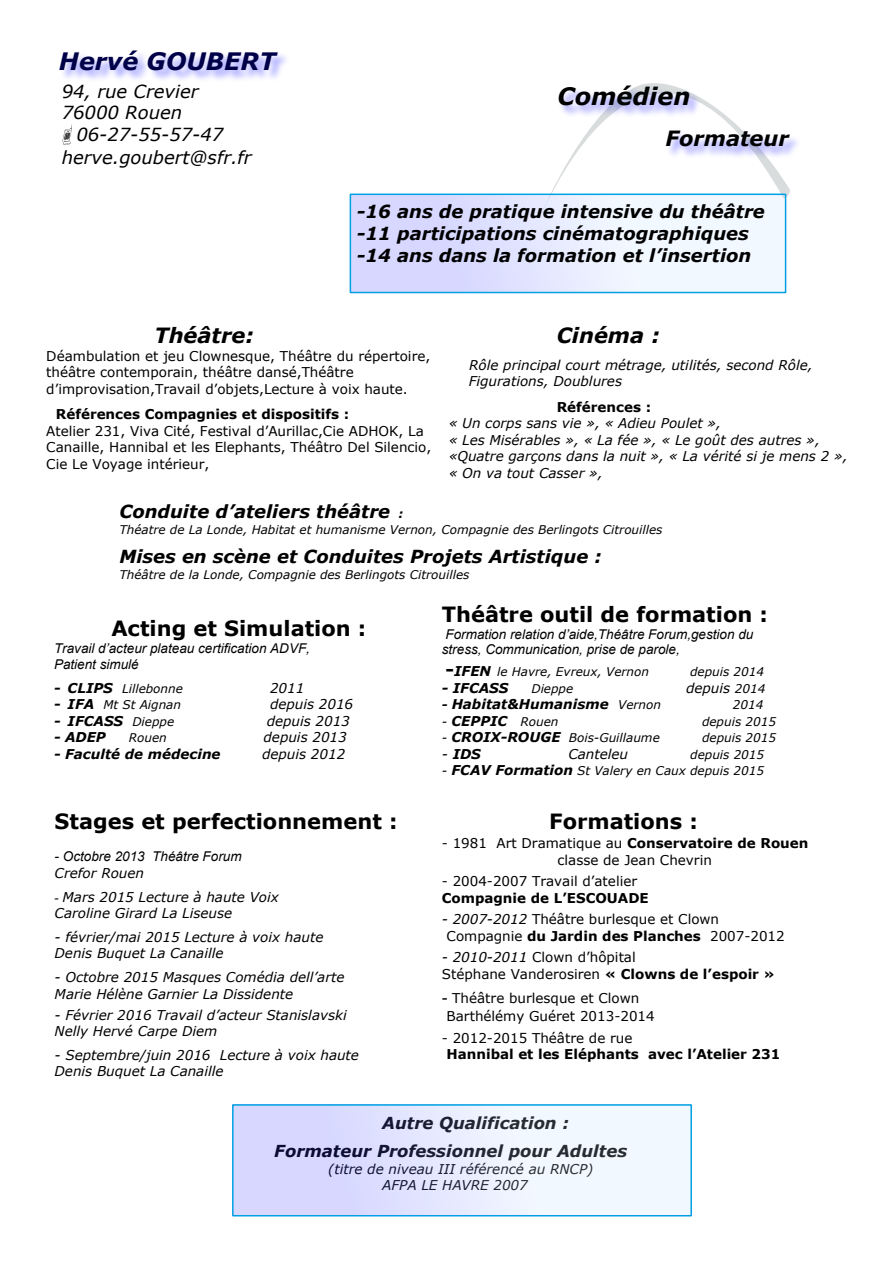
<style>
.page{position:relative;width:893px;height:1263px;background:#fff}
.page>*{position:absolute;margin:0;border:0;box-sizing:border-box;transform-origin:0 0}
.t1{font:italic 700 24px "Verdana";color:#000048}
.t2{font:italic 700 24px "Verdana";color:#000}
.t3{font:700 21px "Verdana";color:#000}
.t4{font:italic 700 21px "Verdana";color:#000}
.t5{font:italic 700 18px/21.9px "Verdana";color:#000}
.t6{font:italic 18px "Verdana";color:#000}
.t7{font:italic 700 16.5px/27.6px "Verdana";color:#000}
.t8{font:italic 13.5px/16.4px "Verdana";color:#000}
.t9{font:13.5px/16.4px "Verdana";color:#000}
.t10{font:italic 13.5px/15.5px "Arial";color:#000}
.t11{font:700 13.5px "Verdana";color:#000}
.t12{font:italic 700 13.5px "Verdana";color:#000}
.t13{font:italic 12px "Verdana";color:#000}
.s1{font-size:12px}
.s2{font-weight:700;font-size:13.5px}
.s3{font-weight:400;font-size:12px}
.s4{font-family:"Times New Roman"}
.s5{font-weight:700;font-style:normal;font-size:18px}
.s6{font-weight:400}
.s7{font-weight:700}
.s8{font-style:italic}
.s9{font-family:"Times New Roman";font-size:18px}
</style>
<div class="page">
<img style="left:63px;top:54px;width:223px;height:26px">
<svg style="left:539px;top:83px;width:252px;height:136px"></svg>
<svg style="left:63px;top:125px;width:9px;height:20px"></svg>
<div style="left:350px;top:194px;width:436px;height:98px;background:linear-gradient(to right,#d3d3ff,#f9ffff)"></div>
<div style="left:350px;top:194px;width:436px;height:99px;border:2px solid #00a0e4"></div>
<div style="left:233px;top:1105px;width:458px;height:111px;background:linear-gradient(to right,#d4d3ff,#f9ffff)"></div>
<div style="left:232px;top:1104px;width:460px;height:112px;border:2px solid #00a0e4"></div>
<h1 class="t1" style="left:59px;top:51px;width:218px">Hervé GOUBERT</h1>
<h3 class="t6" style="left:62px;top:84px;width:138px">94, rue Crevier</h3>
<h3 class="t6" style="left:62px;top:106px;width:122px">76000 Rouen</h3>
<h3 class="t6" style="left:76px;top:128px;width:148px">06-27-55-57-47</h3>
<h3 class="t6" style="left:62px;top:150px;width:191px">herve.goubert@sfr.fr</h3>
<h1 class="t2" style="left:557px;top:86px;width:135px">Comédien</h1>
<h2 class="t4" style="left:665px;top:130px;width:125px">Formateur</h2>
<h3 class="t5" style="left:357px;top:202px;width:410px">-16 ans de pratique intensive du théâtre -11 participations cinématographiques -14 ans dans la formation et l’insertion</h3>
<h2 class="t4" style="left:154px;top:327px;width:101px">Théâtre:</h2>
<p class="t9" style="left:46px;top:349px;width:386px">Déambulation et jeu Clownesque, Théâtre du répertoire, théâtre contemporain, théâtre dansé,Théâtre d’improvisation,Travail d’objets,Lecture à voix haute.</p>
<p class="t11" style="left:56px;top:409px;width:295px">Références Compagnies et dispositifs :</p>
<p class="t9" style="left:46px;top:424px;width:387px">Atelier 231, Viva Cité, Festival d’Aurillac,Cie ADHOK, La<br>Canaille, Hannibal et les Elephants, Théâtro Del Silencio,<br>Cie Le Voyage intérieur,</p>
<h2 class="t4" style="left:557px;top:327px;width:105px">Cinéma :</h2>
<p class="t8" style="left:469px;top:358px;width:345px">Rôle principal court métrage, utilités, second Rôle,<br>Figurations, Doublures</p>
<p class="t11" style="left:557px;top:401px;width:96px">Références :</p>
<p class="t8" style="left:449px;top:416px;width:400px">« Un corps sans vie », « Adieu Poulet »,<br>« Les Misérables », « La fée », « Le goût des autres », «Quatre garçons dans la nuit », « La vérité si je mens 2 », « On va tout Casser »,</p>
<h3 class="t5" style="left:119px;top:502px;width:285px">Conduite d’ateliers théâtre <span class="s1">:</span></h3>
<p class="t13" style="left:119px;top:525px;width:545px">Théatre de La Londe, Habitat et humanisme Vernon, Compagnie des Berlingots Citrouilles</p>
<h3 class="t5" style="left:119px;top:547px;width:484px">Mises en scène et Conduites Projets Artistique :</h3>
<p class="t13" style="left:119px;top:570px;width:351px">Théâtre de la Londe, Compagnie des Berlingots Citrouilles</p>
<h2 class="t3" style="left:111px;top:620px;width:257px">Acting et Simulation :</h2>
<p class="t10" style="left:54px;top:642px;width:258px">Travail d’acteur plateau certification ADVF,<br>Patient simulé</p>
<p class="t13" style="left:54px;top:684px;width:130px"><span class="s2">- CLIPS</span> Lillebonne</p>
<p class="t8" style="left:270px;top:681px;width:36px">2011</p>
<p class="t13" style="left:54px;top:700px;width:129px"><span class="s2">- IFA</span> Mt St Aignan</p>
<p class="t8" style="left:270px;top:697px;width:85px">depuis 2016</p>
<p class="t12" style="left:54px;top:715px;width:122px">- IFCASS <span class="s3">Dieppe</span></p>
<p class="t8" style="left:267px;top:714px;width:85px">depuis 2013</p>
<p class="t12" style="left:54px;top:732px;width:53px">- ADEP</p>
<p class="t13" style="left:129px;top:733px;width:39px">Rouen</p>
<p class="t8" style="left:264px;top:730px;width:85px">depuis 2013</p>
<p class="t12" style="left:54px;top:748px;width:168px">- Faculté de médecine</p>
<p class="t8" style="left:262px;top:747px;width:85px">depuis 2012</p>
<h2 class="t3" style="left:55px;top:812px;width:344px">Stages et perfectionnement :</h2>
<p class="t10" style="left:55px;top:849px;width:189px">- Octobre 2013 Théâtre Forum</p>
<p class="t8" style="left:55px;top:866px;width:91px">Crefor Rouen</p>
<p class="t8" style="left:55px;top:889px;width:226px"><span class="s4">-</span> Mars 2015 Lecture à haute Voix<br>Caroline Girard La Liseuse</p>
<p class="t8" style="left:55px;top:930px;width:270px">- février/mai 2015 Lecture à voix haute<br>Denis Buquet La Canaille</p>
<p class="t8" style="left:55px;top:970px;width:291px">- Octobre 2015 Masques Comédia dell’arte<br>Marie Hélène Garnier La Dissidente</p>
<p class="t8" style="left:55px;top:1008px;width:294px">- Février 2016 Travail d’acteur Stanislavski<br>Nelly Hervé Carpe Diem</p>
<p class="t8" style="left:55px;top:1048px;width:306px">- Septembre/juin 2016 Lecture à voix haute<br>Denis Buquet La Canaille</p>
<h2 class="t3" style="left:442px;top:606px;width:328px">Théâtre outil de formation :</h2>
<p class="t10" style="left:442px;top:627px;width:313px">Formation relation d’aide,Théâtre Forum,gestion du stress, Communication, prise de parole,</p>
<p class="t13" style="left:446px;top:666px;width:205px"><span class="s5">-</span><span class="s2">IFEN</span> le Havre, Evreux, Vernon</p>
<p class="t13" style="left:690px;top:666px;width:75px">depuis 2014</p>
<p class="t12" style="left:442px;top:683px;width:68px">- IFCASS</p>
<p class="t13" style="left:531px;top:684px;width:43px">Dieppe</p>
<p class="t8" style="left:686px;top:681px;width:81px">depuis <span class="s1">2014</span></p>
<p class="t12" style="left:442px;top:699px;width:221px"><span class="s1">-</span> Habitat&amp;Humanisme <span class="s3">Vernon</span></p>
<p class="t13" style="left:733px;top:700px;width:32px">2014</p>
<p class="t13" style="left:442px;top:716px;width:118px">- <span class="s2">CEPPIC</span> Rouen</p>
<p class="t13" style="left:702px;top:716px;width:75px">depuis 2015</p>
<p class="t13" style="left:442px;top:733px;width:219px">- <span class="s2">CROIX-ROUGE</span> Bois-Guillaume</p>
<p class="t13" style="left:702px;top:733px;width:75px">depuis 2015</p>
<p class="t12" style="left:442px;top:748px;width:41px"><span class="s6">-</span> IDS</p>
<p class="t8" style="left:568px;top:747px;width:61px">Canteleu</p>
<p class="t13" style="left:690px;top:749px;width:75px">depuis 2015</p>
<p class="t13" style="left:442px;top:766px;width:324px">- <span class="s2">FCAV Formation</span> St Valery en Caux depuis 2015</p>
<h2 class="t3" style="left:549px;top:812px;width:150px">Formations :</h2>
<p class="t9" style="left:558px;top:836px;width:252px;text-indent:-116px">- 1981 Art Dramatique au <span class="s7">Conservatoire de Rouen </span>classe de Jean Chevrin</p>
<p class="t9" style="left:442px;top:874px;width:197px">- 2004-2007 Travail d’atelier</p>
<p class="t11" style="left:442px;top:892px;width:208px">Compagnie de L’ESCOUADE</p>
<p class="t9" style="left:447px;top:912px;width:340px;text-indent:-5px"><span class="s8">- 2007-2012</span> Théâtre burlesque et Clown<br>Compagnie <span class="s7">du Jardin des Planches</span> 2007-2012</p>
<p class="t9" style="left:442px;top:950px;width:335px"><span class="s8">- 2010-2011</span> Clown d’hôpital<br>Stéphane Vanderosiren <span class="s7">« Clowns de l’espoir »</span></p>
<p class="t9" style="left:447px;top:990px;width:210px;line-height:18.3px;text-indent:-5px"><span class="s9">-</span> Théâtre burlesque et Clown<br>Barthélémy Guéret 2013-2014</p>
<p class="t9" style="left:442px;top:1031px;width:192px">- 2012-2015 Théâtre de rue</p>
<p class="t11" style="left:447px;top:1049px;width:335px">Hannibal et les Eléphants avec l’Atelier 231</p>
<p class="t7" style="left:274px;top:1111px;width:354px;text-indent:108px">Autre Qualification :<br>Formateur Professionnel pour Adultes</p>
<p class="t8" style="left:382px;top:1162px;width:212px;text-indent:-54px">(titre de niveau III référencé au RNCP)<br>AFPA LE HAVRE 2007</p>
</div>
